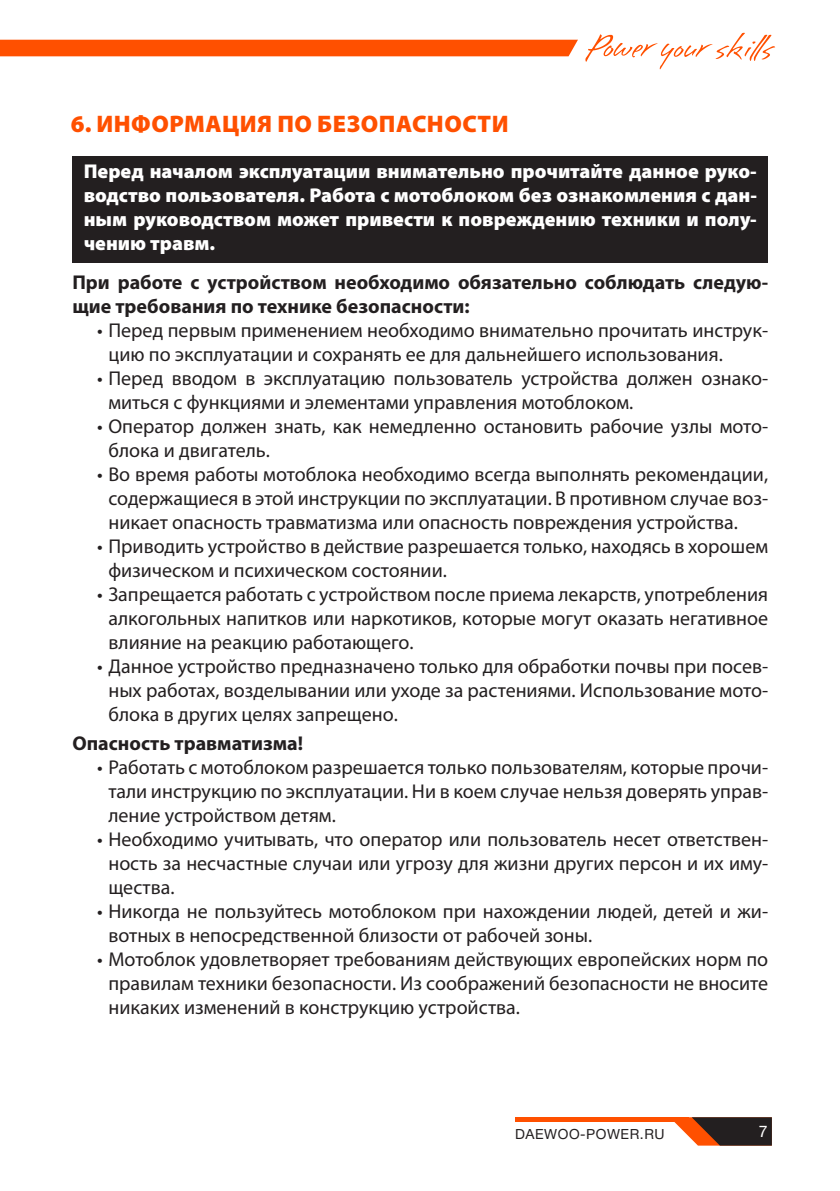
<style>
.page{position:relative;width:840px;height:1191px;background:#fff}
.page>*{position:absolute;margin:0;border:0;box-sizing:border-box;transform-origin:0 0}
.t1{font:900 24px "Myriad Pro";letter-spacing:.02em;color:#ff5000}
.t2{font:20px/24px "Myriad Pro";color:#231f20;text-align:justify}
.t3{font:900 20px/24px "Myriad Pro";color:#fff;text-align:justify}
.t4{font:700 20px/24px "Myriad Pro";color:#231f20}
.t5{font:16px "Helvetica Neue Cyr";color:#fff}
.t6{font:14px "Helvetica 5 Normal";letter-spacing:.04em;color:#231f20}
</style>
<div class="page">
<div style="left:0;top:40px;width:577px;height:16px;background:#ff5000"></div>
<svg style="left:585px;top:33px;width:189px;height:36px"></svg>
<svg style="left:674px;top:1117px;width:97px;height:28px"></svg>
<div style="left:514px;top:1117px;width:174px;height:5px;background:#ff5000"></div>
<div style="left:72px;top:156px;width:695px;height:106px;background:#231f20"></div>
<p class="t1" style="left:71px;top:107px;width:439px">6. ИНФОРМАЦИЯ ПО БЕЗОПАСНОСТИ</p>
<p class="t3" style="left:84px;top:158px;width:674px">Перед началом эксплуатации внимательно прочитайте данное руко&shy;водство пользователя. Работа с мотоблоком без ознакомления с дан&shy;ным руководством может привести к повреждению техники и полу&shy;чению травм.</p>
<p class="t4" style="left:72px;top:269px;width:697px">При работе с устройством необходимо обязательно соблюдать следую&shy;щие требования по технике безопасности:</p>
<p class="t2" style="left:108px;top:318px;width:661px;text-indent:-11px">• Перед первым применением необходимо внимательно прочитать инструк&shy;цию по эксплуатации и сохранять ее для дальнейшего использования.</p>
<p class="t2" style="left:108px;top:366px;width:661px;text-indent:-11px">• Перед вводом в эксплуатацию пользователь устройства должен ознако&shy;миться с функциями и элементами управления мотоблоком.</p>
<p class="t2" style="left:108px;top:414px;width:661px;text-indent:-11px">• Оператор должен знать, как немедленно остановить рабочие узлы мото&shy;блока и двигатель.</p>
<p class="t2" style="left:108px;top:462px;width:661px;text-indent:-11px">• Во время работы мотоблока необходимо всегда выполнять рекомендации, содержащиеся в этой инструкции по эксплуатации. В противном случае воз&shy;никает опасность травматизма или опасность повреждения устройства.</p>
<p class="t2" style="left:108px;top:534px;width:661px;text-indent:-11px">• Приводить устройство в действие разрешается только, находясь в хорошем физическом и психическом состоянии.</p>
<p class="t2" style="left:108px;top:582px;width:661px;text-indent:-11px">• Запрещается работать с устройством после приема лекарств, употребления алкогольных напитков или наркотиков, которые могут оказать негативное влияние на реакцию работающего.</p>
<p class="t2" style="left:108px;top:654px;width:661px;text-indent:-11px">• Данное устройство предназначено только для обработки почвы при посев&shy;ных работах, возделывании или уходе за растениями. Использование мото&shy;блока в других целях запрещено.</p>
<p class="t4" style="left:72px;top:731px;width:232px">Опасность травматизма!</p>
<p class="t2" style="left:108px;top:755px;width:661px;text-indent:-11px">• Работать с мотоблоком разрешается только пользователям, которые прочи&shy;тали инструкцию по эксплуатации. Ни в коем случае нельзя доверять управ&shy;ление устройством детям.</p>
<p class="t2" style="left:108px;top:827px;width:661px;text-indent:-11px">• Необходимо учитывать, что оператор или пользователь несет ответствен&shy;ность за несчастные случаи или угрозу для жизни других персон и их иму&shy;щества.</p>
<p class="t2" style="left:108px;top:899px;width:661px;text-indent:-11px">• Никогда не пользуйтесь мотоблоком при нахождении людей, детей и жи&shy;вотных в непосредственной близости от рабочей зоны.</p>
<p class="t2" style="left:108px;top:947px;width:661px;text-indent:-11px">• Мотоблок удовлетворяет требованиям действующих европейских норм по правилам техники безопасности. Из соображений безопасности не вносите никаких изменений в конструкцию устройства.</p>
<p class="t6" style="left:514px;top:1126px;width:151px">DAEWOO-POWER.RU</p>
<p class="t5" style="left:758px;top:1122px;width:10px">7</p>
</div>
